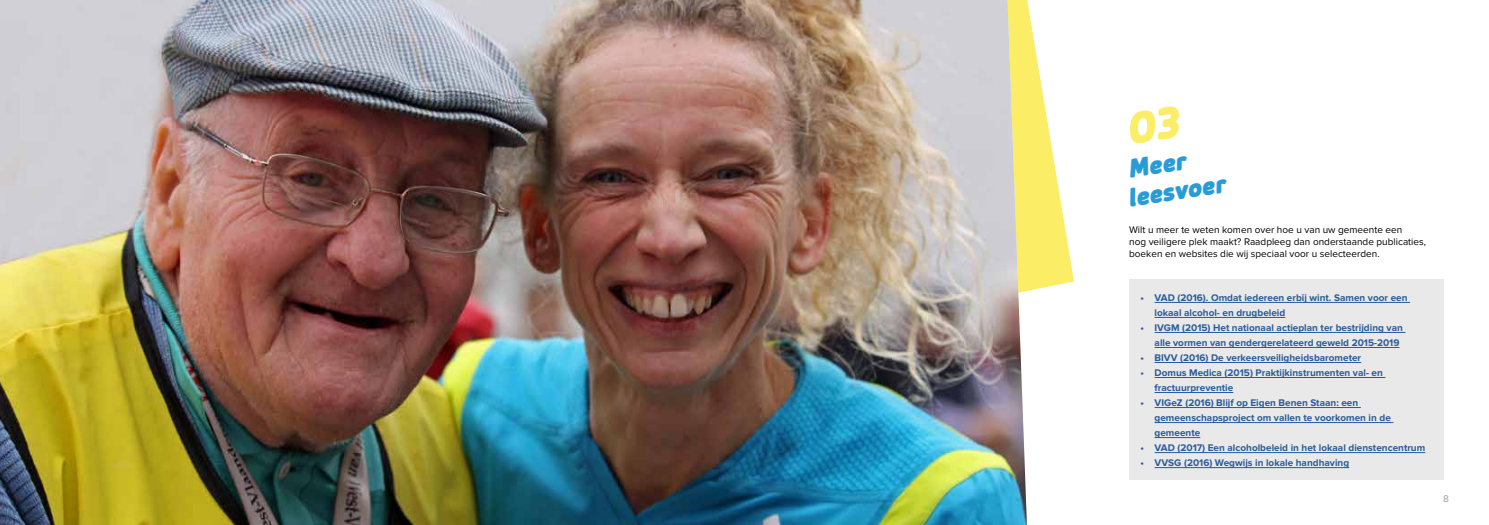
<style>
.page{position:relative;width:1489px;height:525px;background:#fff}
.page>*{position:absolute;margin:0;border:0;box-sizing:border-box;transform-origin:0 0}
.t1{font:italic 900 32.5px/28.8px "Mairy";color:#299cd8}
.t2{font:700 10px/15px "Proxima Nova";color:#275b9b}
.t3{font:10px/12px "Proxima Nova";color:#000}
.t4{font:10px "Proxima Nova";color:#9d9d9c}
</style>
<div class="page">
<svg style="left:1026px;top:0;width:47px;height:291px;fill:#fbee66"></svg>
<img style="left:0;top:0;width:1026px;height:524px">
<div style="left:1129px;top:279px;width:314px;height:200px;background:#eae9e9"></div>
<hr style="left:1154px;top:302px;width:255px;height:1px;background:#275b9b">
<hr style="left:1154px;top:317px;width:131px;height:1px;background:#275b9b">
<hr style="left:1154px;top:332px;width:251px;height:1px;background:#275b9b">
<hr style="left:1154px;top:347px;width:245px;height:1px;background:#275b9b">
<hr style="left:1154px;top:362px;width:206px;height:1px;background:#275b9b">
<hr style="left:1154px;top:377px;width:231px;height:1px;background:#275b9b">
<hr style="left:1154px;top:392px;width:79px;height:1px;background:#275b9b">
<hr style="left:1154px;top:407px;width:206px;height:1px;background:#275b9b">
<hr style="left:1154px;top:422px;width:239px;height:1px;background:#275b9b">
<hr style="left:1154px;top:437px;width:46px;height:1px;background:#275b9b">
<hr style="left:1154px;top:452px;width:271px;height:1px;background:#275b9b">
<hr style="left:1154px;top:467px;width:194px;height:1px;background:#275b9b">
<h1 class="t1" style="left:1120px;top:155px;width:100px;rotate:-9deg">Meer leesvoer</h1>
<p class="t3" style="left:1129px;top:223px;width:298px">Wilt u meer te weten komen over hoe u van uw gemeente een<br>nog veiligere plek maakt? Raadpleeg dan onderstaande publicaties, boeken en websites die wij speciaal voor u selecteerden.</p>
<p class="t2" style="left:1154px;top:290px;width:254px;text-indent:-14px">• VAD (2016). Omdat iedereen erbij wint. Samen voor een lokaal alcohol- en drugbeleid</p>
<p class="t2" style="left:1154px;top:320px;width:250px;text-indent:-14px">• IVGM (2015) Het nationaal actieplan ter bestrijding van alle vormen van gendergerelateerd geweld 2015-2019</p>
<p class="t2" style="left:1140px;top:350px;width:222px">• BIVV (2016) De verkeersveiligheidsbarometer</p>
<p class="t2" style="left:1154px;top:365px;width:230px;text-indent:-14px">• Domus Medica (2015) Praktijkinstrumenten val- en fractuurpreventie</p>
<p class="t2" style="left:1154px;top:395px;width:238px;text-indent:-14px">• VIGeZ (2016) Blijf op Eigen Benen Staan: een gemeenschapsproject om vallen te voorkomen in de gemeente</p>
<p class="t2" style="left:1140px;top:440px;width:286px">• VAD (2017) Een alcoholbeleid in het lokaal dienstencentrum</p>
<p class="t2" style="left:1140px;top:455px;width:210px">• VVSG (2016) Wegwijs in lokale handhaving</p>
<p class="t4" style="left:1442px;top:492px;width:7px">8</p>
</div>
